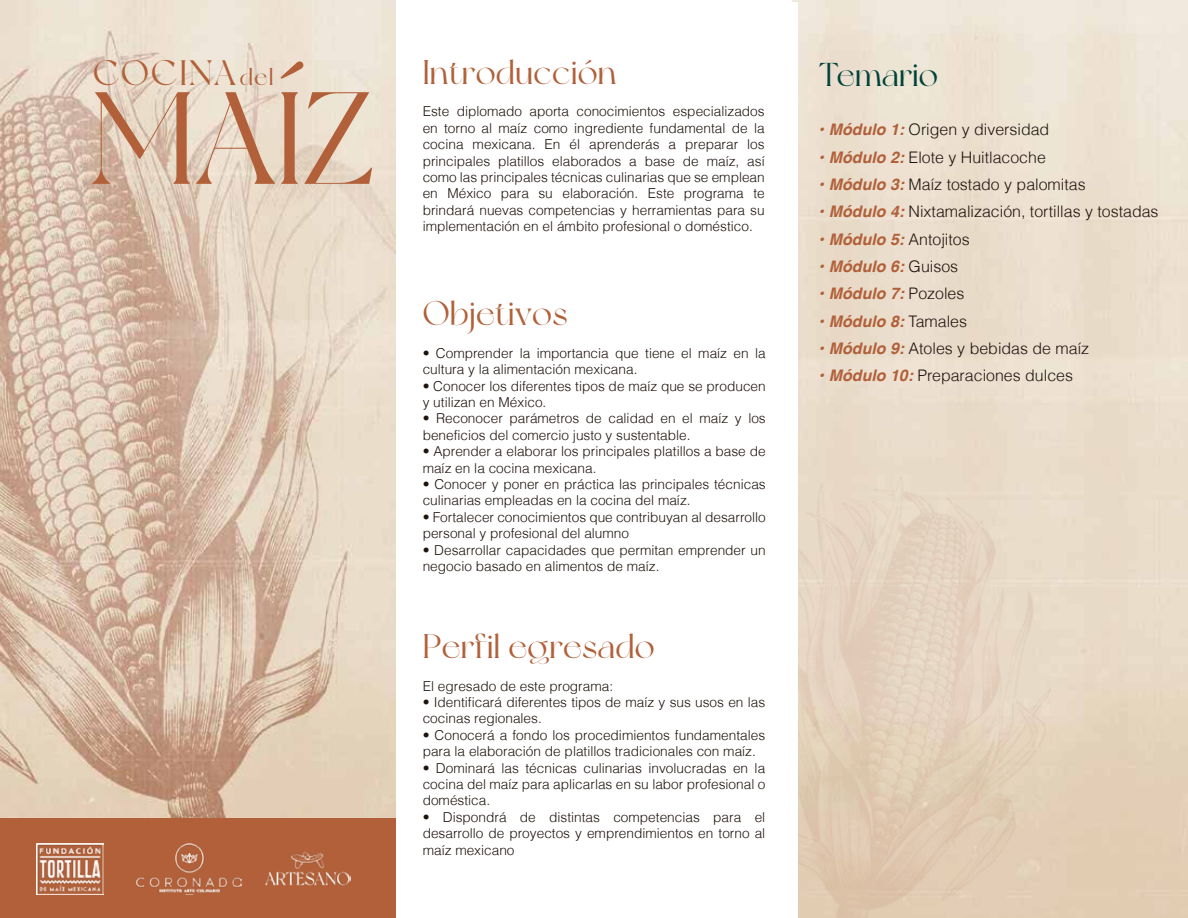
<style>
.page{position:relative;width:1188px;height:918px;background:#fff}
.page>*{position:absolute;margin:0;border:0;box-sizing:border-box;transform-origin:0 0}
.t1{font:130.95px "New York";color:#b16039}
.t2{font:35.25px "New York";letter-spacing:.05em;color:#b16039}
.t3{font:34.2px "New York";color:#b16039}
.t4{font:33px "New York";color:#004139}
.t5{font:23.85px "New York";color:#b16039}
.t6{font:300 15.9px "Helvetica";color:#1e120d}
.t7{font:italic 700 15.9px "Helvetica";color:#b16039}
.t8{font:300 13.65px/16.4px "Helvetica";color:#1e120d}
.s1{font-weight:700;font-style:italic;color:#b16039}
.s2{font-weight:300;font-style:normal;color:#1e120d}
</style>
<div class="page">
<img style="left:0;top:0;width:396px;height:819px">
<div style="left:0;top:819px;width:396px;height:99px;background:#b16039"></div>
<img style="left:265px;top:852px;width:85px;height:34px">
<img style="left:136px;top:844px;width:106px;height:49px">
<img style="left:36px;top:844px;width:68px;height:50px">
<h3 class="t3" style="left:423px;top:51px;width:195px">Introducción</h3>
<p class="t8" style="left:423px;top:103px;width:344px;text-align:justify">Este diplomado aporta conocimientos especializados en torno al maíz como ingrediente fundamental de la cocina mexicana. En él aprenderás a preparar los principales platillos elaborados a base de maíz, así como las principales técnicas culinarias que se emplean en México para su elaboración. Este programa te brindará nuevas competencias y herramientas para su implementación en el ámbito profesional o doméstico.</p>
<h2 class="t2" style="left:93px;top:52px;width:145px">COCINA</h2>
<h1 class="t1" style="left:87px;top:60px;width:290px">MAÍZ</h1>
<h3 class="t5" style="left:239px;top:63px;width:35px">del</h3>
<h3 class="t4" style="left:819px;top:54px;width:120px">Temario</h3>
<p class="t6" style="left:819px;top:120px;width:232px"><span class="s1">• Módulo 1:</span> Origen y diversidad</p>
<p class="t6" style="left:819px;top:147px;width:228px"><span class="s1">• Módulo 2:</span> Elote y Huitlacoche</p>
<p class="t6" style="left:819px;top:174px;width:268px"><span class="s1">• Módulo 3:</span> Maíz tostado y palomitas</p>
<p class="t6" style="left:819px;top:202px;width:341px"><span class="s1">• Módulo 4:</span> Nixtamalización, tortillas y tostadas</p>
<p class="t7" style="left:819px;top:226px;width:152px">• Módulo 5: <span class="s2">Antojitos</span></p>
<p class="t7" style="left:819px;top:253px;width:141px">• Módulo 6: <span class="s2">Guisos</span></p>
<p class="t7" style="left:819px;top:281px;width:147px">• Módulo 7: <span class="s2">Pozoles</span></p>
<p class="t7" style="left:819px;top:308px;width:150px">• Módulo 8: <span class="s2">Tamales</span></p>
<p class="t6" style="left:819px;top:338px;width:272px"><span class="s1">• Módulo 9:</span> Atoles y bebidas de maíz</p>
<p class="t6" style="left:819px;top:366px;width:256px"><span class="s1">• Módulo 10:</span> Preparaciones dulces</p>
<h3 class="t3" style="left:423px;top:293px;width:147px">Objetivos</h3>
<p class="t8" style="left:423px;top:345px;width:345px">• Comprender la importancia que tiene el maíz en la cultura y la alimentación mexicana.</p>
<p class="t8" style="left:423px;top:378px;width:345px">• Conocer los diferentes tipos de maíz que se producen y utilizan en México.</p>
<p class="t8" style="left:423px;top:410px;width:345px">• Reconocer parámetros de calidad en el maíz y los beneficios del comercio justo y sustentable.</p>
<p class="t8" style="left:423px;top:443px;width:345px">• Aprender a elaborar los principales platillos a base de maíz en la cocina mexicana.</p>
<p class="t8" style="left:423px;top:476px;width:345px">• Conocer y poner en práctica las principales técnicas culinarias empleadas en la cocina del maíz.</p>
<p class="t8" style="left:423px;top:509px;width:345px">• Fortalecer conocimientos que contribuyan al desarrollo personal y profesional del alumno</p>
<p class="t8" style="left:423px;top:541px;width:345px">• Desarrollar capacidades que permitan emprender un negocio basado en alimentos de maíz.</p>
<h3 class="t3" style="left:423px;top:625px;width:233px">Perfil egresado</h3>
<p class="t8" style="left:423px;top:678px;width:192px">El egresado de este programa:</p>
<p class="t8" style="left:423px;top:694px;width:344px">• Identificará diferentes tipos de maíz y sus usos en las cocinas regionales.</p>
<p class="t8" style="left:423px;top:727px;width:344px">• Conocerá a fondo los procedimientos fundamentales para la elaboración de platillos tradicionales con maíz.</p>
<p class="t8" style="left:423px;top:760px;width:344px;text-align:justify">• Dominará las técnicas culinarias involucradas en la cocina del maíz para aplicarlas en su labor profesional o doméstica.</p>
<p class="t8" style="left:423px;top:809px;width:344px;text-align:justify">• Dispondrá de distintas competencias para el desarrollo de proyectos y emprendimientos en torno al maíz mexicano</p>
</div>
